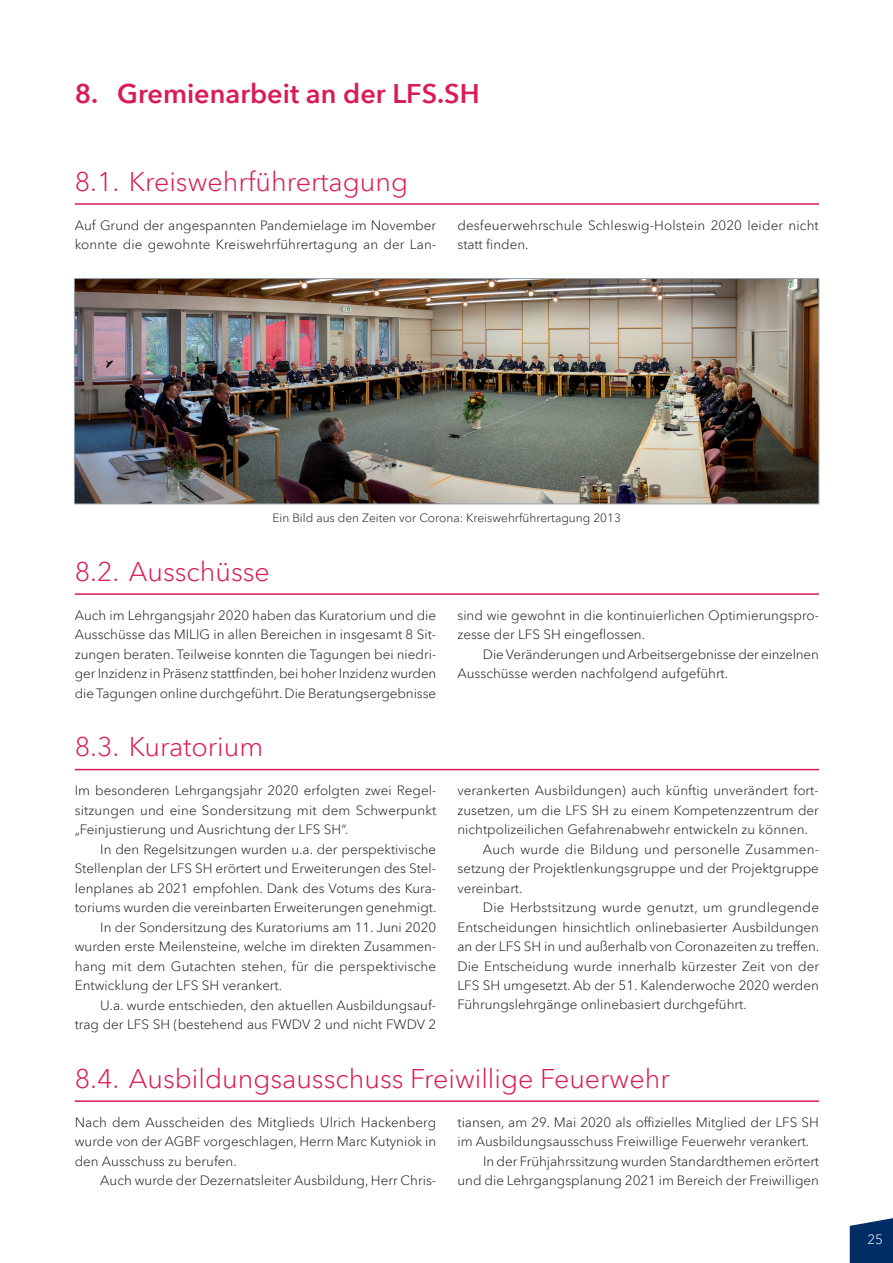
<style>
.page{position:relative;width:893px;height:1263px;background:#fff}
.page>*{position:absolute;margin:0;border:0;box-sizing:border-box;transform-origin:0 0}
.t1{font:300 27px "Avenir Next LT Pro";color:#d91b57}
.t2{font:600 27px "Avenir Next LT Pro";color:#d91b57}
.t3{font:300 13.5px/19.5px "Avenir Next LT Pro";color:#231f20}
.t4{font:300 13.5px "Avenir Next LT Pro";color:#fff}
.t5{font:300 12px "Avenir Next LT Pro";color:#231f20}
</style>
<div class="page">
<svg style="left:850px;top:1218px;width:43px;height:45px"></svg>
<hr style="left:75px;top:203px;width:744px;height:2px;background:#d91b57">
<hr style="left:75px;top:593px;width:744px;height:2px;background:#d91b57">
<hr style="left:75px;top:769px;width:744px;height:1px;background:#d91b57">
<hr style="left:75px;top:1100px;width:744px;height:2px;background:#d91b57">
<img style="left:76px;top:280px;width:741px;height:222px">
<div style="left:74px;top:278px;width:745px;height:226px;border:1px solid #94a2ae"></div>
<h1 class="t2" style="left:75px;top:77px;width:406px">8. Gremienarbeit an der LFS.SH</h1>
<h1 class="t1" style="left:75px;top:165px;width:335px">8.1. Kreiswehrführertagung</h1>
<p class="t3" style="left:75px;top:215px;width:363px">Auf Grund der angespannten Pandemielage im November konnte die gewohnte Kreiswehrführertagung an der Lan-</p>
<p class="t3" style="left:457px;top:215px;width:363px">desfeuerwehrschule Schleswig-Holstein 2020 leider nicht statt finden.</p>
<p class="t5" style="left:272px;top:511px;width:350px">Ein Bild aus den Zeiten vor Corona: Kreiswehrführertagung 2013</p>
<h1 class="t1" style="left:75px;top:555px;width:197px">8.2. Ausschüsse</h1>
<p class="t3" style="left:75px;top:605px;width:363px;text-align:justify">Auch im Lehrgangsjahr 2020 haben das Kuratorium und die Ausschüsse das MILIG in allen Bereichen in insgesamt 8 Sit&shy;zungen beraten. Teilweise konnten die Tagungen bei niedri&shy;ger Inzidenz in Präsenz stattfinden, bei hoher Inzidenz wurden die Tagungen online durchgeführt. Die Beratungsergebnisse</p>
<p class="t3" style="left:457px;top:605px;width:363px">sind wie gewohnt in die kontinuierlichen Optimierungspro&shy;zesse der LFS SH eingeflossen.</p>
<p class="t3" style="left:457px;top:644px;width:363px;text-indent:26px">Die Veränderungen und Arbeitsergebnisse der einzelnen<br>Ausschüsse werden nachfolgend aufgeführt.</p>
<h1 class="t1" style="left:75px;top:730px;width:190px">8.3. Kuratorium</h1>
<p class="t3" style="left:75px;top:781px;width:363px;text-align:justify">Im besonderen Lehrgangsjahr 2020 erfolgten zwei Regel&shy;sitzungen und eine Sondersitzung mit dem Schwerpunkt „Feinjustierung und Ausrichtung der LFS SH“.</p>
<p class="t3" style="left:100px;top:839px;width:337px">In den Regelsitzungen wurden u.a. der perspektivische</p>
<p class="t3" style="left:75px;top:859px;width:363px">Stellenplan der LFS SH erörtert und Erweiterungen des Stel-</p>
<p class="t3" style="left:75px;top:878px;width:363px">lenplanes ab 2021 empfohlen. Dank des Votums des Kura-</p>
<p class="t3" style="left:75px;top:898px;width:363px">toriums wurden die vereinbarten Erweiterungen genehmigt.</p>
<p class="t3" style="left:100px;top:917px;width:337px">In der Sondersitzung des Kuratoriums am 11. Juni 2020</p>
<p class="t3" style="left:75px;top:937px;width:363px">wurden erste Meilensteine, welche im direkten Zusammen-</p>
<p class="t3" style="left:75px;top:956px;width:363px">hang mit dem Gutachten stehen, für die perspektivische</p>
<p class="t3" style="left:75px;top:975px;width:209px">Entwicklung der LFS SH verankert.</p>
<p class="t3" style="left:100px;top:995px;width:337px">U.a. wurde entschieden, den aktuellen Ausbildungsauf-</p>
<p class="t3" style="left:75px;top:1014px;width:363px">trag der LFS SH (bestehend aus FWDV 2 und nicht FWDV 2</p>
<p class="t3" style="left:457px;top:780px;width:363px">verankerten Ausbildungen) auch künftig unverändert fort-</p>
<p class="t3" style="left:457px;top:800px;width:363px">zusetzen, um die LFS SH zu einem Kompetenzzentrum der</p>
<p class="t3" style="left:457px;top:819px;width:352px">nichtpolizeilichen Gefahrenabwehr entwickeln zu können.</p>
<p class="t3" style="left:483px;top:839px;width:337px">Auch wurde die Bildung und personelle Zusammen-</p>
<p class="t3" style="left:457px;top:858px;width:363px">setzung der Projektlenkungsgruppe und der Projektgruppe</p>
<p class="t3" style="left:457px;top:878px;width:67px">vereinbart.</p>
<p class="t3" style="left:483px;top:897px;width:337px">Die Herbstsitzung wurde genutzt, um grundlegende</p>
<p class="t3" style="left:457px;top:917px;width:363px">Entscheidungen hinsichtlich onlinebasierter Ausbildungen</p>
<p class="t3" style="left:457px;top:936px;width:363px">an der LFS SH in und außerhalb von Coronazeiten zu treffen.</p>
<p class="t3" style="left:457px;top:956px;width:363px">Die Entscheidung wurde innerhalb kürzester Zeit von der</p>
<p class="t3" style="left:457px;top:975px;width:363px">LFS SH umgesetzt. Ab der 51. Kalenderwoche 2020 werden</p>
<p class="t3" style="left:457px;top:995px;width:291px">Führungslehrgänge onlinebasiert durchgeführt.</p>
<h1 class="t1" style="left:75px;top:1062px;width:596px">8.4. Ausbildungsausschuss Freiwillige Feuerwehr</h1>
<p class="t3" style="left:75px;top:1112px;width:363px;text-align:justify">Nach dem Ausscheiden des Mitglieds Ulrich Hackenberg wurde von der AGBF vorgeschlagen, Herrn Marc Kutyniok in den Ausschuss zu berufen.</p>
<p class="t3" style="left:100px;top:1171px;width:337px">Auch wurde der Dezernatsleiter Ausbildung, Herr Chris-</p>
<p class="t3" style="left:457px;top:1112px;width:363px">tiansen, am 29. Mai 2020 als offizielles Mitglied der LFS SH</p>
<p class="t3" style="left:457px;top:1132px;width:353px">im Ausbildungsausschuss Freiwillige Feuerwehr verankert.</p>
<p class="t3" style="left:483px;top:1151px;width:338px">In der Frühjahrssitzung wurden Standardthemen erörtert</p>
<p class="t3" style="left:457px;top:1171px;width:363px">und die Lehrgangsplanung 2021 im Bereich der Freiwilligen</p>
<p class="t4" style="left:867px;top:1231px;width:17px">25</p>
</div>
